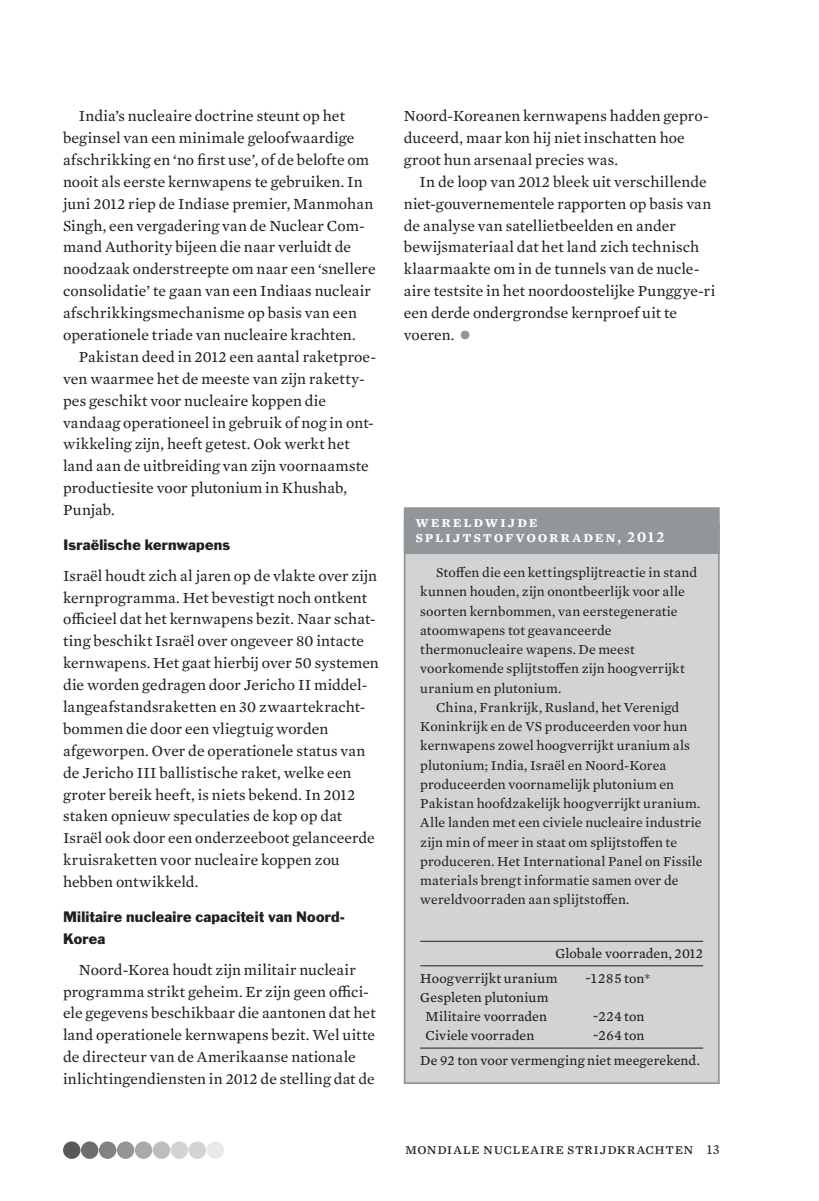
<style>
.page{position:relative;width:819px;height:1201px;background:#fff}
.page>*{position:absolute;margin:0;border:0;box-sizing:border-box;transform-origin:0 0}
.t1{font:15.75px/21.9px "Mercury Text G2";letter-spacing:.01em;color:#231f20}
.t2{font:600 15.75px/15.8px "Mercury Text G3";letter-spacing:.12em;color:#fff}
.t3{font:15.75px "Mercury Text G2";letter-spacing:.04em;color:#231f20}
.t4{font:14px/19.2px "Mercury Text G2";letter-spacing:.01em;color:#231f20}
.t5{font:14px/24.5px "Mercury Text G3";letter-spacing:.01em;color:#231f20}
.t6{font:14px/21.9px "Franklin Gothic";letter-spacing:.015em;color:#231f20}
.s1{font-family:"Mercury Numeric G3"}
.s2{font-size:14px}
</style>
<div class="page">
<div style="left:206px;top:1141px;width:18px;height:17px;background:#e8e9e9;border-radius:50%"></div>
<div style="left:189px;top:1141px;width:17px;height:17px;background:#d1d3d4;border-radius:50%"></div>
<div style="left:171px;top:1141px;width:17px;height:17px;background:#d1d3d4;border-radius:50%"></div>
<div style="left:153px;top:1141px;width:17px;height:17px;background:#bcbdbf;border-radius:50%"></div>
<div style="left:135px;top:1141px;width:17px;height:17px;background:#a7aaac;border-radius:50%"></div>
<div style="left:117px;top:1141px;width:17px;height:17px;background:#939699;border-radius:50%"></div>
<div style="left:99px;top:1141px;width:17px;height:17px;background:#808385;border-radius:50%"></div>
<div style="left:81px;top:1141px;width:17px;height:17px;background:#6d6e71;border-radius:50%"></div>
<div style="left:63px;top:1141px;width:17px;height:17px;background:#58595b;border-radius:50%"></div>
<div style="left:404px;top:523px;width:314px;height:560px;background:#d1d3d4"></div>
<div style="left:404px;top:522px;width:315px;height:562px;border:2px solid #939698"></div>
<div style="left:404px;top:508px;width:314px;height:45px;background:#939698"></div>
<div style="left:404px;top:507px;width:315px;height:47px;border:2px solid #939698"></div>
<hr style="left:420px;top:941px;width:283px;height:1px;background:#231f20">
<hr style="left:420px;top:965px;width:283px;height:1px;background:#231f20">
<hr style="left:420px;top:1047px;width:283px;height:1px;background:#231f20">
<p class="t1" style="left:63px;top:106px;width:314px;text-indent:16px">India’s nucleaire doctrine steunt op het beginsel van een minimale geloofwaardige afschrikking en ‘no first use’, of de belofte om nooit als eerste kernwapens te gebruiken. In juni 2012 riep de Indiase premier, Manmohan Singh, een vergadering van de Nuclear Com&shy;mand Authority bijeen die naar verluidt de noodzaak onderstreepte om naar een ‘snellere consolidatie’ te gaan van een Indiaas nucleair afschrikkingsmechanisme op basis van een operationele triade van nucleaire krachten.</p>
<p class="t1" style="left:63px;top:347px;width:315px;text-indent:16px">Pakistan deed in 2012 een aantal raketproe&shy;ven waarmee het de meeste van zijn raketty&shy;pes geschikt voor nucleaire koppen die vandaag operationeel in gebruik of nog in ont&shy;wikkeling zijn, heeft getest. Ook werkt het land aan de uitbreiding van zijn voornaamste productiesite voor plutonium in Khushab, Punjab.</p>
<p class="t6" style="left:63px;top:535px;width:169px">Israëlische kernwapens</p>
<p class="t1" style="left:63px;top:565px;width:317px">Israël houdt zich al jaren op de vlakte over zijn kernprogramma. Het bevestigt noch ontkent officieel dat het kernwapens bezit. Naar schat&shy;ting beschikt Israël over ongeveer 80 intacte kernwapens. Het gaat hierbij over 50 systemen die worden gedragen door Jericho II middel&shy;langeafstandsraketten en 30 zwaartekracht&shy;bommen die door een vliegtuig worden afgeworpen. Over de operationele status van de Jericho III ballistische raket, welke een groter bereik heeft, is niets bekend. In 2012 staken opnieuw speculaties de kop op dat Israël ook door een onderzeeboot gelanceerde kruisraketten voor nucleaire koppen zou hebben ontwikkeld.</p>
<p class="t6" style="left:63px;top:907px;width:283px">Militaire nucleaire capaciteit van Noord-<br>Korea</p>
<p class="t1" style="left:63px;top:959px;width:314px;text-indent:16px">Noord-Korea houdt zijn militair nucleair programma strikt geheim. Er zijn geen offici&shy;ele gegevens beschikbaar die aantonen dat het land operationele kernwapens bezit. Wel uitte de directeur van de Amerikaanse nationale inlichtingendiensten in 2012 de stelling dat de</p>
<p class="t1" style="left:404px;top:106px;width:306px">Noord-Koreanen kernwapens hadden gepro&shy;duceerd, maar kon hij niet inschatten hoe groot hun arsenaal precies was.</p>
<p class="t1" style="left:404px;top:172px;width:313px;text-indent:16px">In de loop van 2012 bleek uit verschillende niet-gouvernementele rapporten op basis van de analyse van satellietbeelden en ander bewijsmateriaal dat het land zich technisch klaarmaakte om in de tunnels van de nucle&shy;aire testsite in het noordoostelijke Punggye-ri een derde ondergrondse kernproef uit te voeren.</p>
<p class="t2" style="left:415px;top:513px;width:250px">wereldwijde splijtstofvoorraden, 2012</p>
<p class="t4" style="left:420px;top:563px;width:278px;text-indent:16px">Stoffen die een kettingsplijtreactie in stand kunnen houden, zijn onontbeerlijk voor alle soorten kernbommen, van eerstegeneratie atoomwapens tot geavanceerde thermonucleaire wapens. De meest voorkomende splijtstoffen zijn hoogverrijkt uranium en plutonium.</p>
<p class="t4" style="left:420px;top:698px;width:284px;text-indent:16px">China, Frankrijk, Rusland, het Verenigd Koninkrijk en de VS produceerden voor hun kernwapens zowel hoogverrijkt uranium als plutonium; India, Israël en Noord-Korea produceerden voornamelijk plutonium en Pakistan hoofdzakelijk hoogverrijkt uranium.<br>Alle landen met een civiele nucleaire industrie zijn min of meer in staat om splijtstoffen te produceren. Het International Panel on Fissile materials brengt informatie samen over de wereldvoorraden aan splijtstoffen.</p>
<p class="t5" style="left:420px;top:942px;width:284px;text-indent:135px">Globale voorraden, 2012<br>Hoogverrijkt uranium</p>
<p class="t5" style="left:585px;top:966px;width:66px">~<span class="s1">1285</span> ton*</p>
<p class="t5" style="left:420px;top:988px;width:130px;line-height:19.2px;text-align:center">Gespleten plutonium<br>Militaire voorraden</p>
<p class="t5" style="left:593px;top:1005px;width:53px">~<span class="s1">224</span> ton</p>
<p class="t5" style="left:425px;top:1024px;width:110px">Civiele voorraden</p>
<p class="t5" style="left:420px;top:1024px;width:281px;text-indent:173px">~<span class="s1">264</span> ton<br>De 92 ton voor vermenging niet meegerekend.</p>
<p class="t3" style="left:405px;top:1142px;width:316px">mondiale nucleaire strijdkrachten <span class="s2">13</span></p>
</div>
